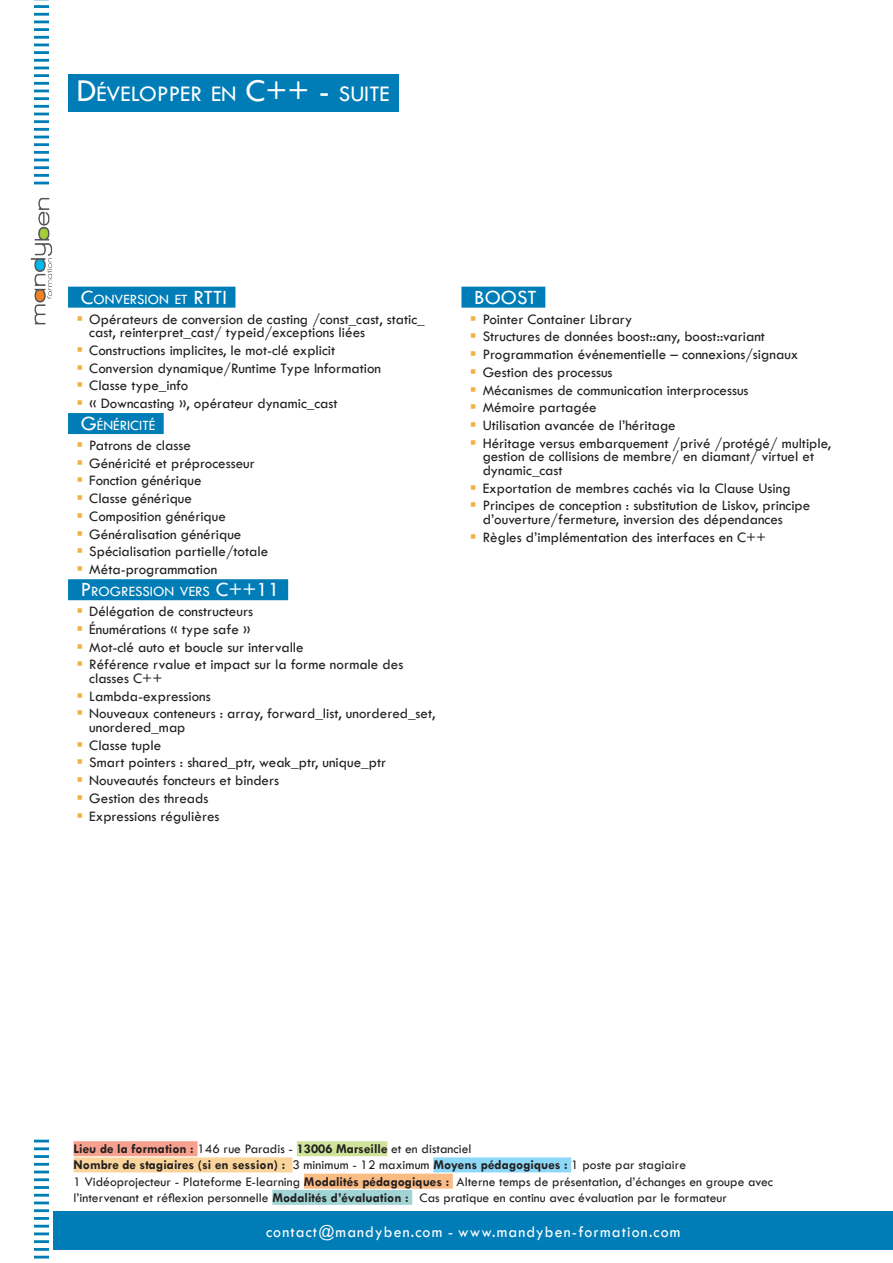
<style>
.page{position:relative;width:893px;height:1263px;background:#fff}
.page>*{position:absolute;margin:0;border:0;box-sizing:border-box;transform-origin:0 0}
.TITRE_FORMATION_W{font:23.1px "Tw Cen";color:#fff}
.Partie_programme_WEB{font:21px "Tw Cen";color:#fff}
.t1{font:16.5px "Tw Cen";letter-spacing:.07em;color:#fff;scale:.96 1}
.t2{font:15px/13.5px "Tw Cen";color:#231f20}
.Partie_programme_WEB-2{font:14.7px "Tw Cen";color:#fff}
.t3{font:13.5px/16.2px "Tw Cen";color:#231f20}
.s1{font-size:33px}
.s2{font-size:21px}
.s3{font-weight:700}
</style>
<div class="page">
<div style="left:68px;top:287px;width:167px;height:21px;background:#007db7"></div>
<div style="left:68px;top:413px;width:96px;height:21px;background:#007db7"></div>
<div style="left:68px;top:579px;width:220px;height:21px;background:#007db7"></div>
<div style="left:461px;top:287px;width:84px;height:21px;background:#007db7"></div>
<div style="left:68px;top:74px;width:330px;height:38px;background:#007db7"></div>
<img style="left:30px;top:197px;width:23px;height:128px">
<div style="left:74px;top:1141px;width:124px;height:15px;background:#f6a08e"></div>
<div style="left:297px;top:1141px;width:90px;height:15px;background:#d0e39a"></div>
<div style="left:74px;top:1157px;width:218px;height:15px;background:#fad49b"></div>
<div style="left:433px;top:1157px;width:138px;height:15px;background:#8dd7f7"></div>
<div style="left:304px;top:1173px;width:149px;height:15px;background:#fbbb85"></div>
<div style="left:272px;top:1190px;width:140px;height:15px;background:#a1d4d4"></div>
<div style="left:54px;top:1211px;width:839px;height:39px;background:#007db7"></div>
<svg style="left:34px;top:1140px;width:15px;height:2px"></svg>
<hr style="left:34px;top:1147px;width:15px;height:3px;background:#007db7">
<hr style="left:34px;top:1155px;width:15px;height:3px;background:#007db7">
<hr style="left:34px;top:1163px;width:15px;height:3px;background:#007db7">
<hr style="left:34px;top:1170px;width:15px;height:3px;background:#007db7">
<hr style="left:34px;top:1178px;width:15px;height:3px;background:#007db7">
<hr style="left:34px;top:1186px;width:15px;height:3px;background:#007db7">
<svg style="left:34px;top:1194px;width:15px;height:2px"></svg>
<hr style="left:34px;top:1201px;width:15px;height:3px;background:#007db7">
<hr style="left:34px;top:1209px;width:15px;height:3px;background:#007db7">
<hr style="left:34px;top:1217px;width:15px;height:3px;background:#007db7">
<svg style="left:34px;top:1225px;width:15px;height:2px"></svg>
<hr style="left:34px;top:1232px;width:15px;height:3px;background:#007db7">
<hr style="left:34px;top:1240px;width:15px;height:3px;background:#007db7">
<hr style="left:34px;top:1248px;width:15px;height:3px;background:#007db7">
<svg style="left:34px;top:1256px;width:15px;height:3px"></svg>
<svg style="left:34px;top:0;width:15px;height:1px"></svg>
<hr style="left:34px;top:5px;width:15px;height:3px;background:#007db7">
<hr style="left:34px;top:13px;width:15px;height:3px;background:#007db7">
<svg style="left:34px;top:21px;width:15px;height:2px"></svg>
<hr style="left:34px;top:28px;width:15px;height:3px;background:#007db7">
<hr style="left:34px;top:36px;width:15px;height:3px;background:#007db7">
<svg style="left:34px;top:44px;width:15px;height:2px"></svg>
<hr style="left:34px;top:51px;width:15px;height:3px;background:#007db7">
<hr style="left:34px;top:59px;width:15px;height:3px;background:#007db7">
<svg style="left:34px;top:67px;width:15px;height:2px"></svg>
<hr style="left:34px;top:74px;width:15px;height:3px;background:#007db7">
<hr style="left:34px;top:82px;width:15px;height:3px;background:#007db7">
<svg style="left:34px;top:90px;width:15px;height:2px"></svg>
<hr style="left:34px;top:97px;width:15px;height:3px;background:#007db7">
<hr style="left:34px;top:105px;width:15px;height:3px;background:#007db7">
<svg style="left:34px;top:113px;width:15px;height:2px"></svg>
<hr style="left:34px;top:120px;width:15px;height:3px;background:#007db7">
<hr style="left:34px;top:128px;width:15px;height:3px;background:#007db7">
<svg style="left:34px;top:136px;width:15px;height:2px"></svg>
<hr style="left:34px;top:143px;width:15px;height:3px;background:#007db7">
<hr style="left:34px;top:151px;width:15px;height:3px;background:#007db7">
<svg style="left:34px;top:159px;width:15px;height:2px"></svg>
<hr style="left:34px;top:166px;width:15px;height:3px;background:#007db7">
<hr style="left:34px;top:174px;width:15px;height:3px;background:#007db7">
<svg style="left:34px;top:182px;width:15px;height:2px"></svg>
<p class="TITRE_FORMATION_W" style="left:77px;top:80px;width:315px"><span class="s1">D</span>ÉVELOPPER EN <span class="s1">C++ -</span> SUITE</p>
<p class="Partie_programme_WEB-2" style="left:81px;top:290px;width:122px"><span class="s2">C</span>ONVERSION ET <span class="s2">RTTI</span></p>
<p class="t2" style="left:89px;top:312px;width:337px">Opérateurs de conversion de casting /const_cast, static_ cast, reinterpret_cast/ typeid/exceptions liées</p>
<p class="t2" style="left:89px;top:343px;width:247px">Constructions implicites, le mot-clé explicit</p>
<p class="t2" style="left:89px;top:361px;width:293px">Conversion dynamique/Runtime Type Information</p>
<p class="t2" style="left:89px;top:379px;width:101px">Classe type_info</p>
<p class="t2" style="left:89px;top:396px;width:250px">« Downcasting », opérateur dynamic_cast</p>
<p class="Partie_programme_WEB-2" style="left:81px;top:417px;width:76px"><span class="s2">G</span>ÉNÉRICITÉ</p>
<p class="t2" style="left:89px;top:438px;width:103px">Patrons de classe</p>
<p class="t2" style="left:89px;top:456px;width:167px">Généricité et préprocesseur</p>
<p class="t2" style="left:89px;top:474px;width:114px">Fonction générique</p>
<p class="t2" style="left:89px;top:492px;width:104px">Classe générique</p>
<p class="t2" style="left:89px;top:509px;width:138px">Composition générique</p>
<p class="t2" style="left:89px;top:527px;width:154px">Généralisation générique</p>
<p class="t2" style="left:89px;top:545px;width:180px">Spécialisation partielle/totale</p>
<p class="t2" style="left:89px;top:563px;width:129px">Méta-programmation</p>
<p class="Partie_programme_WEB-2" style="left:81px;top:583px;width:200px"><span class="s2">P</span> ROGRESSION VERS <span class="s2">C++11</span></p>
<p class="t2" style="left:89px;top:604px;width:165px">Délégation de constructeurs</p>
<p class="t2" style="left:89px;top:622px;width:163px">Énumérations « type safe »</p>
<p class="t2" style="left:89px;top:640px;width:216px">Mot-clé auto et boucle sur intervalle</p>
<p class="t2" style="left:89px;top:658px;width:316px">Référence rvalue et impact sur la forme normale des classes C++</p>
<p class="t2" style="left:89px;top:689px;width:123px">Lambda-expressions</p>
<p class="t2" style="left:89px;top:707px;width:348px">Nouveaux conteneurs : array, forward_list, unordered_set, unordered_map</p>
<p class="t2" style="left:89px;top:738px;width:73px">Classe tuple</p>
<p class="t2" style="left:89px;top:756px;width:298px">Smart pointers : shared_ptr, weak_ptr, unique_ptr</p>
<p class="t2" style="left:89px;top:774px;width:191px">Nouveautés foncteurs et binders</p>
<p class="t2" style="left:89px;top:791px;width:121px">Gestion des threads</p>
<p class="t2" style="left:89px;top:809px;width:132px">Expressions régulières</p>
<p class="Partie_programme_WEB" style="left:474px;top:284px;width:14px">BOOST</p>
<p class="t2" style="left:483px;top:312px;width:151px">Pointer Container Library</p>
<p class="t2" style="left:483px;top:330px;width:284px">Structures de données boost::any, boost::variant</p>
<p class="t2" style="left:483px;top:347px;width:317px">Programmation événementielle – connexions/signaux</p>
<p class="t2" style="left:483px;top:365px;width:131px">Gestion des processus</p>
<p class="t2" style="left:483px;top:383px;width:267px">Mécanismes de communication interprocessus</p>
<p class="t2" style="left:483px;top:401px;width:115px">Mémoire partagée</p>
<p class="t2" style="left:483px;top:418px;width:194px">Utilisation avancée de l’héritage</p>
<p class="t2" style="left:483px;top:436px;width:350px">Héritage versus embarquement /privé /protégé/ multiple, gestion de collisions de membre/ en diamant/ virtuel et dynamic_cast</p>
<p class="t2" style="left:483px;top:481px;width:309px">Exportation de membres cachés via la Clause Using</p>
<p class="t2" style="left:483px;top:499px;width:329px">Principes de conception : substitution de Liskov, principe d’ouverture/fermeture, inversion des dépendances</p>
<p class="t2" style="left:483px;top:530px;width:285px">Règles d’implémentation des interfaces en C++</p>
<p class="t3" style="left:74px;top:1141px;width:701px"><span class="s3">Lieu de la formation :</span> 146 rue Paradis - <span class="s3">13006 Marseille</span> et en distanciel<br><span class="s3">Nombre de stagiaires (si en session) :</span> 3 minimum - 12 maximum <span class="s3">Moyens pédagogiques :</span> 1 poste par stagiaire<br>1 Vidéoprojecteur - Plateforme E-learning <span class="s3">Modalités pédagogiques :</span> Alterne temps de présentation, d’échanges en groupe avec l’intervenant et réflexion personnelle <span class="s3">Modalités d’évaluation :</span> Cas pratique en continu avec évaluation par le formateur</p>
<p class="t1" style="left:266px;top:1221px;width:433px">contact@mandyben.com - www.mandyben-formation.com</p>
</div>
